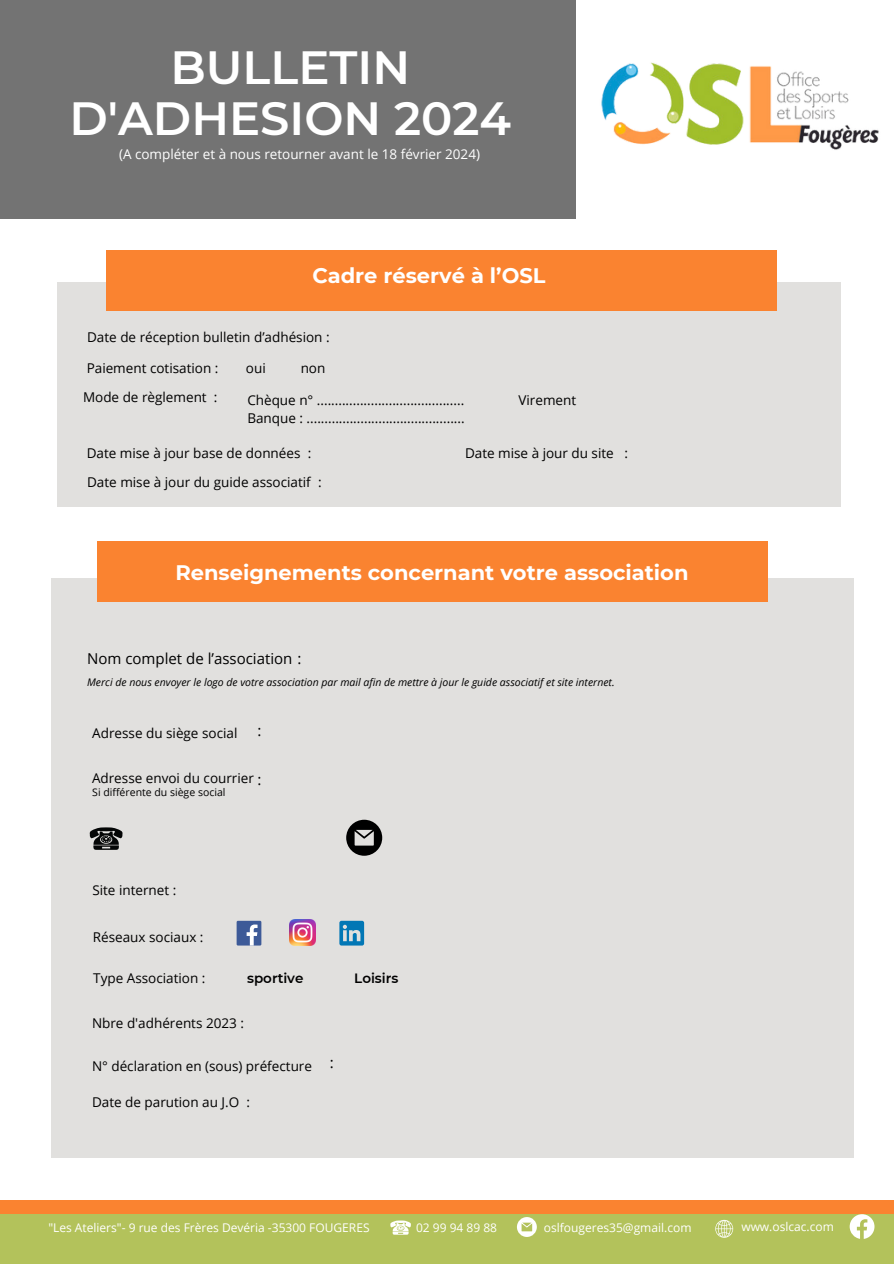
<style>
.page{position:relative;width:894px;height:1264px;background:#fff}
.page>*{position:absolute;margin:0;border:0;box-sizing:border-box;transform-origin:0 0}
.t1{font:600 46.5px/50.7px "Montserrat";color:#fff;text-align:center}
.t2{font:700 21px "Montserrat";color:#fff}
.t3{font:15px "Open Sans";color:#000}
.t4{font:13.5px/18px "Open Sans";color:#000}
.t5{font:13.5px "Open Sans";color:#fff}
.t6{font:600 13.5px "Montserrat";color:#000}
.t7{font:12px "Open Sans";color:#fff}
.t8{font:italic 10.5px "Open Sans";color:#000}
.t9{font:10.5px "Open Sans";color:#000}
</style>
<div class="page">
<div style="left:0;top:0;width:575px;height:219px;background:#737373"></div>
<div style="left:0;top:1200px;width:893px;height:63px;background:#b3c25b"></div>
<div style="left:0;top:1200px;width:893px;height:14px;background:#fa8330"></div>
<div style="left:51px;top:578px;width:801px;height:579px;background:#e1e0de"></div>
<div style="left:97px;top:541px;width:670px;height:60px;background:#fa8330"></div>
<svg style="left:89px;top:827px;width:34px;height:22px"></svg>
<svg style="left:346px;top:819px;width:36px;height:36px"></svg>
<div style="left:57px;top:283px;width:783px;height:224px;background:#e1e0de"></div>
<div style="left:106px;top:250px;width:670px;height:60px;background:#fa8330"></div>
<div style="left:236px;top:920px;width:25px;height:25px;background:#3d5a98"></div>
<svg style="left:246px;top:924px;width:11px;height:21px"></svg>
<img style="left:289px;top:919px;width:26px;height:26px">
<svg style="left:339px;top:920px;width:25px;height:25px"></svg>
<img style="left:601px;top:62px;width:278px;height:88px">
<svg style="left:517px;top:1217px;width:19px;height:19px"></svg>
<svg style="left:390px;top:1220px;width:21px;height:14px"></svg>
<svg style="left:715px;top:1219px;width:18px;height:18px"></svg>
<svg style="left:849px;top:1214px;width:25px;height:24px"></svg>
<h4 class="t1" style="left:69px;top:42px;width:443px">BULLETIN<br>D'ADHESION 2024</h4>
<h4 class="t5" style="left:119px;top:145px;width:362px">(A compléter et à nous retourner avant le 18 février 2024)</h4>
<h4 class="t2" style="left:312px;top:263px;width:235px">Cadre réservé à l’OSL</h4>
<p class="t4" style="left:87px;top:328px;width:244px">Date de réception bulletin d’adhésion :</p>
<h4 class="t4" style="left:87px;top:359px;width:133px">Paiement cotisation :</h4>
<h4 class="t4" style="left:246px;top:359px;width:21px">oui</h4>
<p class="t4" style="left:300px;top:359px;width:26px">non</p>
<p class="t4" style="left:247px;top:391px;width:219px">Chèque n° .........................................<br>Banque : ............................................</p>
<h3 class="t4" style="left:83px;top:387px;width:125px">Mode de règlement</h3>
<h4 class="t4" style="left:518px;top:391px;width:59px">Virement</h4>
<h3 class="t4" style="left:214px;top:387px;width:5px">:</h3>
<h2 class="t4" style="left:87px;top:443px;width:226px">Date mise à jour base de données :</h2>
<h4 class="t4" style="left:465px;top:443px;width:164px">Date mise à jour du site :</h4>
<h4 class="t4" style="left:87px;top:473px;width:236px">Date mise à jour du guide associatif :</h4>
<h4 class="t2" style="left:175px;top:559px;width:514px">Renseignements concernant votre association</h4>
<h4 class="t3" style="left:87px;top:648px;width:216px">Nom complet de l’association :</h4>
<p class="t8" style="left:87px;top:674px;width:529px">Merci de nous envoyer le logo de votre association par mail afin de mettre à jour le guide associatif et site internet.</p>
<p class="t4" style="left:92px;top:723px;width:147px">Adresse du siège social</p>
<p class="t3" style="left:257px;top:719px;width:5px">:</p>
<p class="t4" style="left:92px;top:769px;width:163px">Adresse envoi du courrier</p>
<h4 class="t3" style="left:257px;top:768px;width:5px">:</h4>
<p class="t9" style="left:92px;top:784px;width:135px">Si différente du siège social</p>
<h1 class="t4" style="left:92px;top:880px;width:85px">Site internet :</h1>
<p class="t4" style="left:93px;top:928px;width:112px">Réseaux sociaux :</p>
<h4 class="t4" style="left:93px;top:968px;width:114px">Type Association :</h4>
<h4 class="t6" style="left:247px;top:970px;width:58px">sportive</h4>
<h4 class="t4" style="left:92px;top:1014px;width:153px">Nbre d'adhérents 2023 :</h4>
<p class="t4" style="left:92px;top:1056px;width:221px">N° déclaration en (sous) préfecture</p>
<p class="t3" style="left:330px;top:1052px;width:5px">:</p>
<h3 class="t4" style="left:92px;top:1092px;width:159px">Date de parution au J.O :</h3>
<h4 class="t6" style="left:354px;top:970px;width:46px">Loisirs</h4>
<h4 class="t7" style="left:48px;top:1219px;width:323px">"Les Ateliers"- 9 rue des Frères Devéria -35300 FOUGERES</h4>
<h4 class="t7" style="left:416px;top:1219px;width:82px">02 99 94 89 88</h4>
<p class="t7" style="left:543px;top:1219px;width:149px">oslfougeres35@gmail.com</p>
<h4 class="t7" style="left:741px;top:1218px;width:94px">www.oslcac.com</h4>
</div>
